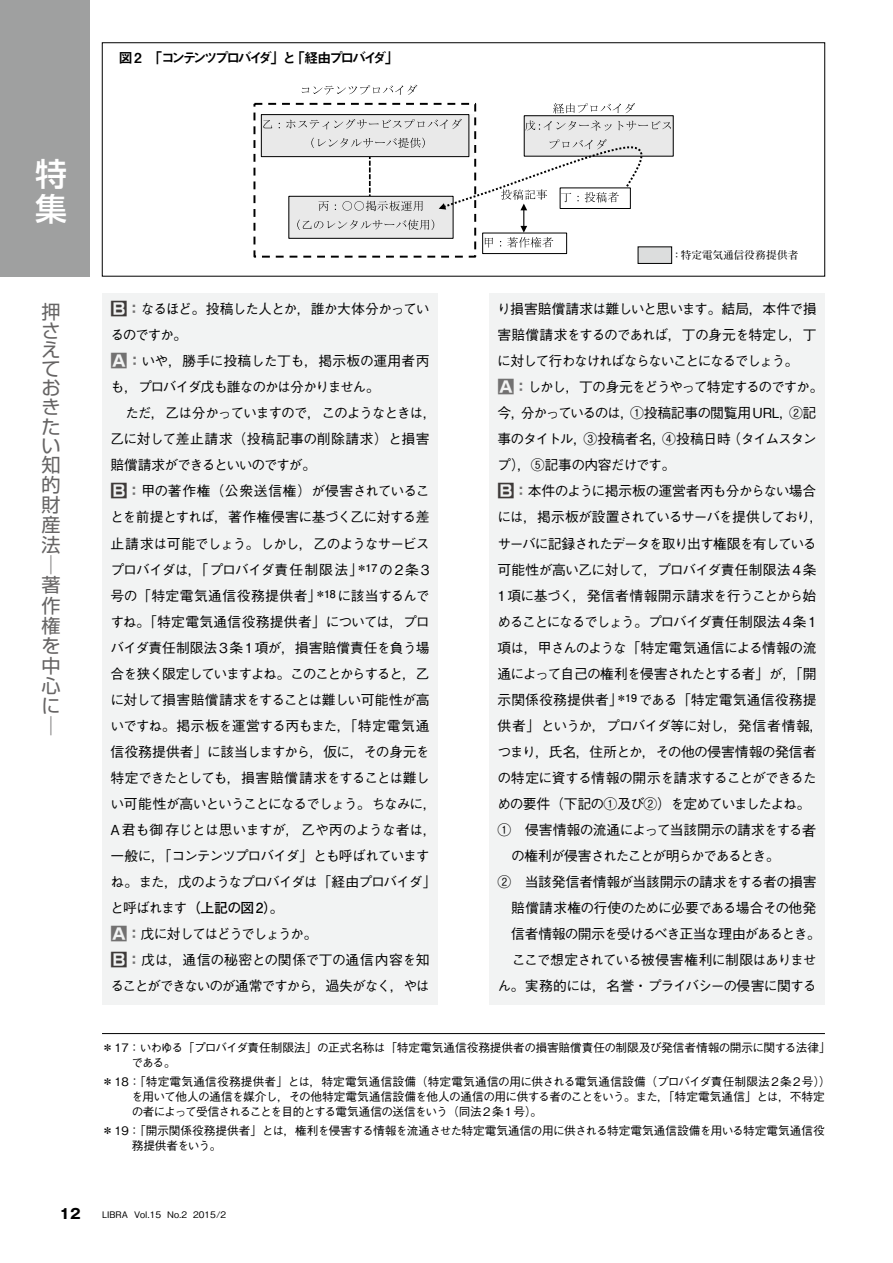
<style>
.page{position:relative;width:893px;height:1263px;background:#fff}
.page>*{position:absolute;margin:0;border:0;box-sizing:border-box;transform-origin:0 0}
.t1{font:500 31.95px/35.1px "Shin Go Pro";color:#fff}
.t2{font:19.2px/19.8px "Shin Go Pro";color:#666464}
.t3{font:500 13.8px/26.1px "Gothic BBB Pro";letter-spacing:-.06em;color:#000}
.t4{font:500 13.8px "Gothic BBB Pro";letter-spacing:-.04em;color:#000}
.t5{font:500 13.8px "Gothic BBB Pro";letter-spacing:-.1em;color:#000}
.t6{font:500 13.8px "Gothic BBB Pro";letter-spacing:-.025em;color:#000}
.t7{font:500 13.8px "Gothic BBB Pro";letter-spacing:-.09em;color:#000}
.t8{font:500 13.8px "Gothic BBB Pro";letter-spacing:-.085em;color:#000}
.t9{font:500 13.8px "Gothic BBB Pro";letter-spacing:-.095em;color:#000}
.t10{font:500 13.8px "Gothic BBB Pro";letter-spacing:.01em;color:#000}
.t11{font:13.8px "Midashi Go Pro MB31";letter-spacing:-.18em;color:#000}
.t12{font:500 13.8px "Gothic BBB Pro";letter-spacing:-.105em;color:#000}
.t13{font:500 13.8px "Gothic BBB Pro";letter-spacing:-.02em;color:#000}
.t14{font:700 13.8px "Gothic MB101 Pro";color:#000}
.t15{font:500 11.7px/14.9px "Gothic BBB Pro";letter-spacing:-.035em;color:#000}
.t16{font:500 11.7px/14.9px "Gothic BBB Pro";letter-spacing:-.01em;color:#000}
.t17{font:700 10.65px "Futo Min A101 Pro";letter-spacing:.005em;color:#000}
.t18{font:500 9px "Gothic BBB Pro";color:#000}
.s1{font-family:"Shin Go Pro";font-weight:700;font-size:16.95px;color:#3e3a39}
.s2{font-family:"Shin Go Pro";font-weight:700;color:#727171}
.s3{font-family:"Shin Go Pro";font-weight:700;font-size:16.95px;color:#727171}
.s4{font-family:"Futo Go B101 Pro";font-weight:700}
.s5{font-size:14.7px}
</style>
<div class="page">
<div style="left:0;top:0;width:89px;height:276px;background:#9fa0a0"></div>
<div style="left:489px;top:293px;width:336px;height:712px;background:#f2f3f3"></div>
<div style="left:102px;top:293px;width:336px;height:712px;background:#f2f3f3"></div>
<hr style="left:102px;top:1033px;width:723px;height:1px;background:#000">
<svg style="left:553px;top:103px;width:82px;height:11px"></svg>
<div style="left:482px;top:233px;width:85px;height:21px;border:1px solid #000"></div>
<img style="left:483px;top:248px;width:83px;height:5px">
<div style="left:261px;top:115px;width:208px;height:42px;background:#e9e9e9"></div>
<div style="left:261px;top:114px;width:208px;height:43px;border:1px solid #000"></div>
<svg style="left:263px;top:120px;width:17px;height:8px"></svg>
<svg style="left:286px;top:119px;width:176px;height:10px"></svg>
<div style="left:289px;top:196px;width:164px;height:42px;background:#e9e9e9"></div>
<div style="left:524px;top:116px;width:149px;height:40px;background:#e9e9e9"></div>
<div style="left:524px;top:115px;width:149px;height:41px;border:1px solid #000"></div>
<svg style="left:525px;top:120px;width:146px;height:11px"></svg>
<svg style="left:297px;top:138px;width:346px;height:110px"></svg>
<div style="left:253px;top:103px;width:223px;height:155px;border:2px dashed #000"></div>
<svg style="left:302px;top:85px;width:115px;height:10px"></svg>
<div style="left:638px;top:247px;width:34px;height:16px;background:#dcdddd"></div>
<div style="left:638px;top:247px;width:34px;height:17px;border:1px solid #000"></div>
<h1 class="t1" style="left:35px;top:152px;width:33px">特集</h1>
<h2 class="t2" style="left:41px;top:299px;width:20px">押さえておきたい知的財産法─著作権を中心に─</h2>
<p class="t11" style="left:119px;top:47px;width:281px">図 2　「コンテンツプロバイダ」と「経由プロバイダ」</p>
<p class="t17" style="left:672px;top:247px;width:128px">：特定電気通信役務提供者</p>
<p class="t3" style="left:110px;top:294px;width:328px"><span class="s1">B</span><span class="s2">：</span>なるほど。投稿した人とか，誰か大体分かっているのですか。<br><span class="s3">A</span><span class="s2">：</span>いや，勝手に投稿した丁も，掲示板の運用者丙も，プロバイダ戊も誰なのかは分かりません。<br>　ただ，乙は分かっていますので，このようなときは，乙に対して差止請求（投稿記事の削除請求）と損害賠償請求ができるといいのですが。<br><span class="s1">B</span><span class="s2">：</span>甲の著作権（公衆送信権）が侵害されていることを前提とすれば，著作権侵害に基づく乙に対する差止請求は可能でしょう。しかし，乙のようなサービスプロバイダは，「プロバイダ責任制限法」<sup>＊17</sup> の2条3号の「特定電気通信役務提供者」<sup>＊18</sup>に該当するんですね。「特定電気通信役務提供者」については，プロバイダ責任制限法3条1項が，損害賠償責任を負う場合を狭く限定していますよね。このことからすると，乙に対して損害賠償請求をすることは難しい可能性が高いですね。掲示板を運営する丙もまた，「特定電気通信役務提供者」に該当しますから，仮に，その身元を特定できたとしても，損害賠償請求をすることは難しい可能性が高いということになるでしょう。ちなみに，<br>A君も御存じとは思いますが，乙や丙のような者は，一般に，「コンテンツプロバイダ」とも呼ばれていますね。また，戊のようなプロバイダは「経由プロバイダ」と呼ばれます<span class="s4">（上記の図 2）</span>。<br><span class="s3">A</span><span class="s2">：</span>戊に対してはどうでしょうか。<br><span class="s1">B</span><span class="s2">：</span>戊は，通信の秘密との関係で丁の通信内容を知ることができないのが通常ですから，過失がなく，やは</p>
<p class="t3" style="left:497px;top:294px;width:321px">り損害賠償請求は難しいと思います。結局，本件で損</p>
<p class="t3" style="left:497px;top:320px;width:321px">害賠償請求をするのであれば，丁の身元を特定し，丁</p>
<p class="t12" style="left:497px;top:350px;width:303px">に対して行わなければならないことになるでしょう。</p>
<p class="t5" style="left:497px;top:376px;width:328px"><span class="s3">A</span><span class="s2">：</span>しかし，丁の身元をどうやって特定するのですか。</p>
<p class="t6" style="left:497px;top:402px;width:320px">今，分かっているのは，①投稿記事の閲覧用URL，②記</p>
<p class="t3" style="left:497px;top:424px;width:321px">事のタイトル，③投稿者名，④投稿日時（タイムスタン</p>
<p class="t3" style="left:497px;top:450px;width:180px">プ），⑤記事の内容だけです。</p>
<p class="t3" style="left:497px;top:476px;width:320px"><span class="s1">B</span><span class="s2">：</span>本件のように掲示板の運営者丙も分からない場合</p>
<p class="t7" style="left:497px;top:506px;width:328px">には，掲示板が設置されているサーバを提供しており，</p>
<p class="t8" style="left:497px;top:532px;width:321px">サーバに記録されたデータを取り出す権限を有している</p>
<p class="t3" style="left:497px;top:555px;width:321px">可能性が高い乙に対して，プロバイダ責任制限法 4 条</p>
<p class="t4" style="left:497px;top:584px;width:321px">1項に基づく，発信者情報開示請求を行うことから始</p>
<p class="t9" style="left:497px;top:610px;width:321px">めることになるでしょう。プロバイダ責任制限法4条 1</p>
<p class="t3" style="left:497px;top:633px;width:321px">項は，甲さんのような「特定電気通信による情報の流</p>
<p class="t3" style="left:497px;top:659px;width:321px">通によって自己の権利を侵害されたとする者」が，「開</p>
<p class="t10" style="left:497px;top:688px;width:320px">示関係役務提供者」<sup>＊19</sup> である「特定電気通信役務提</p>
<p class="t3" style="left:497px;top:711px;width:328px">供者」というか，プロバイダ等に対し，発信者情報，</p>
<p class="t3" style="left:497px;top:737px;width:321px">つまり，氏名，住所とか，その他の侵害情報の発信者</p>
<p class="t4" style="left:497px;top:767px;width:321px">の特定に資する情報の開示を請求することができるた</p>
<p class="t3" style="left:497px;top:789px;width:315px">めの要件（下記の①及び②）を定めていましたよね。</p>
<p class="t3" style="left:497px;top:815px;width:321px">①　侵害情報の流通によって当該開示の請求をする<span class="s5">者</span></p>
<p class="t5" style="left:511px;top:845px;width:270px">の権利が侵害されたことが明らかであるとき。</p>
<p class="t13" style="left:497px;top:871px;width:320px">②　当該発信者情報が当該開示の請求をする者の損害</p>
<p class="t3" style="left:511px;top:893px;width:307px">賠償請求権の行使のために必要である場合その他発</p>
<p class="t3" style="left:511px;top:919px;width:311px">信者情報の開示を受けるべき正当な理由があるとき。</p>
<p class="t3" style="left:497px;top:945px;width:321px">　ここで想定されている被侵害権利に制限はありませ</p>
<p class="t3" style="left:497px;top:971px;width:321px">ん。実務的には，名誉・プライバシーの侵害に関する</p>
<p class="t16" style="left:132px;top:1039px;width:701px;text-indent:-30px">＊17：いわゆる「プロバイダ責任制限法」の正式名称は「特定電気通信役務提供者の損害賠償責任の制限及び発信者情報の開示に関する法律」である。</p>
<p class="t15" style="left:132px;top:1073px;width:701px;text-indent:-30px">＊18：「特定電気通信役務提供者」とは，特定電気通信設備（特定電気通信の用に供される電気通信設備（プロバイダ責任制限法2条2号））を用いて他人の通信を媒介し，その他特定電気通信設備を他人の通信の用に供する者のことをいう。また，「特定電気通信」とは，不特定の者によって受信されることを目的とする電気通信の送信をいう（同法2条 1号）。</p>
<p class="t16" style="left:132px;top:1122px;width:695px;text-indent:-30px">＊19：「開示関係役務提供者」とは，権利を侵害する情報を流通させた特定電気通信の用に供される特定電気通信設備を用いる特定電気通信役務提供者をいう。</p>
<p class="t14" style="left:60px;top:1202px;width:22px">12</p>
<p class="t18" style="left:102px;top:1207px;width:126px">LIBRA Vol.15 No.2 2015/2</p>
</div>
